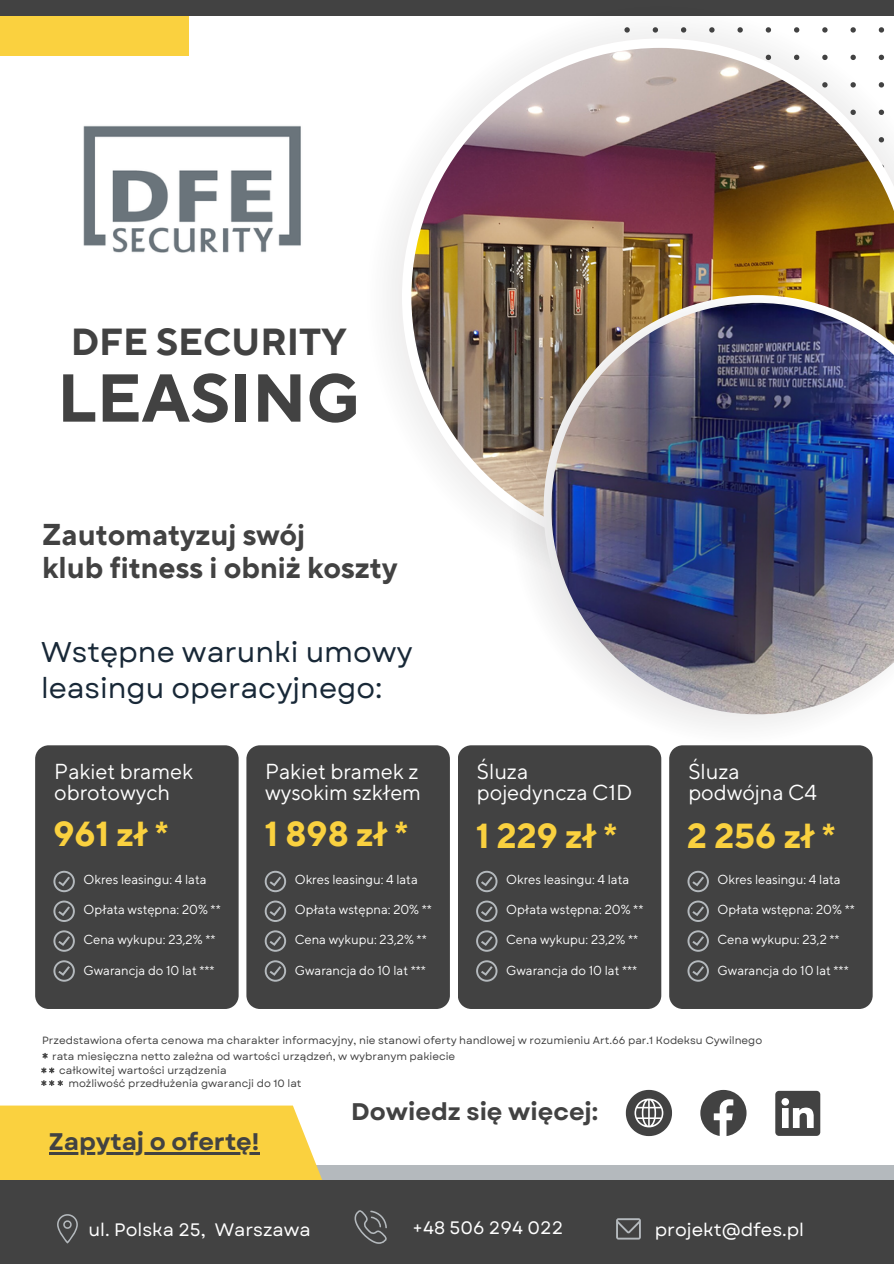
<style>
.page{position:relative;width:894px;height:1264px;background:#fff}
.page>*{position:absolute;margin:0;border:0;box-sizing:border-box;transform-origin:0 0}
.t1{font:700 67.5px "TT Norms Pro";color:#424242}
.t2{font:700 37.5px "TT Norms Pro";color:#424242}
.t3{font:700 34.65px "TT Norms Pro";color:#fad13f}
.t4{font:700 30px "TT Norms Pro";color:#424242}
.t5{font:28.5px/36px "Garet";color:#182837}
.t6{font:700 24px "Garet";color:#424242}
.t7{font:21.6px/21.5px "TT Norms Pro";color:#fff}
.t8{font:18px "Garet";color:#fff}
.t9{font:13.05px "TT Norms Pro";color:#fff}
.t10{font:10.5px "Garet";color:#424242}
</style>
<div class="page">
<div style="left:0;top:0;width:893px;height:16px;background:#424242"></div>
<svg style="left:624px;top:27px;width:259px;height:11px"></svg>
<svg style="left:402px;top:38px;width:491px;height:431px"></svg>
<img style="left:83px;top:125px;width:218px;height:128px">
<div style="left:303px;top:1165px;width:590px;height:98px;background:#b4b9bd"></div>
<div style="left:0;top:1105px;width:322px;height:74px;background:#fad13f"></div>
<div style="left:0;top:1179px;width:893px;height:84px;background:#424242"></div>
<svg style="left:42px;top:1053px;width:6px;height:5px"></svg>
<svg style="left:616px;top:1218px;width:24px;height:21px"></svg>
<svg style="left:354px;top:1210px;width:33px;height:33px"></svg>
<svg style="left:57px;top:1214px;width:21px;height:29px"></svg>
<div style="left:0;top:17px;width:189px;height:39px;background:#fad13f"></div>
<svg style="left:700px;top:1089px;width:46px;height:47px"></svg>
<svg style="left:775px;top:1090px;width:45px;height:45px"></svg>
<svg style="left:625px;top:1089px;width:46px;height:47px"></svg>
<svg style="left:41px;top:1067px;width:14px;height:6px"></svg>
<svg style="left:41px;top:1080px;width:22px;height:5px"></svg>
<img style="left:450px;top:237px;width:443px;height:566px">
<div style="left:35px;top:745px;width:203px;height:263px;background:#424242"></div>
<svg style="left:53px;top:870px;width:22px;height:22px"></svg>
<svg style="left:53px;top:900px;width:22px;height:22px"></svg>
<svg style="left:53px;top:930px;width:22px;height:21px"></svg>
<svg style="left:53px;top:960px;width:22px;height:21px"></svg>
<div style="left:246px;top:745px;width:204px;height:263px;background:#424242"></div>
<svg style="left:265px;top:870px;width:21px;height:22px"></svg>
<svg style="left:265px;top:900px;width:21px;height:22px"></svg>
<svg style="left:265px;top:930px;width:21px;height:21px"></svg>
<svg style="left:265px;top:960px;width:21px;height:21px"></svg>
<div style="left:457px;top:745px;width:204px;height:263px;background:#424242"></div>
<svg style="left:476px;top:870px;width:21px;height:22px"></svg>
<svg style="left:476px;top:900px;width:21px;height:22px"></svg>
<svg style="left:476px;top:930px;width:21px;height:21px"></svg>
<svg style="left:476px;top:960px;width:21px;height:21px"></svg>
<div style="left:669px;top:745px;width:203px;height:263px;background:#424242"></div>
<svg style="left:687px;top:870px;width:21px;height:22px"></svg>
<svg style="left:687px;top:900px;width:21px;height:22px"></svg>
<svg style="left:687px;top:930px;width:21px;height:21px"></svg>
<svg style="left:687px;top:960px;width:21px;height:21px"></svg>
<hr style="left:49px;top:1152px;width:210px;height:2px;background:#424242">
<p class="t2" style="left:71px;top:319px;width:277px">DFE SECURITY</p>
<p class="t1" style="left:57px;top:357px;width:304px">LEASING</p>
<p class="t4" style="left:42px;top:516px;width:264px">Zautomatyzuj swój</p>
<p class="t4" style="left:42px;top:549px;width:356px">klub fitness i obniż koszty</p>
<p class="t5" style="left:41px;top:634px;width:373px">Wstępne warunki umowy leasingu operacyjnego:</p>
<p class="t7" style="left:54px;top:761px;width:140px">Pakiet bramek obrotowych</p>
<p class="t3" style="left:53px;top:813px;width:117px">961 zł *</p>
<p class="t9" style="left:83px;top:871px;width:124px">Okres leasingu: 4 lata</p>
<p class="t9" style="left:83px;top:901px;width:139px">Opłata wstępna: 20% **</p>
<p class="t9" style="left:83px;top:931px;width:133px">Cena wykupu: 23,2% **</p>
<p class="t9" style="left:83px;top:962px;width:133px">Gwarancja do 10 lat ***</p>
<p class="t7" style="left:265px;top:761px;width:157px">Pakiet bramek z wysokim szkłem</p>
<p class="t3" style="left:265px;top:813px;width:145px">1898zł*</p>
<p class="t9" style="left:295px;top:871px;width:124px">Okres leasingu: 4 lata</p>
<p class="t9" style="left:295px;top:901px;width:139px">Opłata wstępna: 20% **</p>
<p class="t9" style="left:295px;top:931px;width:133px">Cena wykupu: 23,2% **</p>
<p class="t9" style="left:295px;top:962px;width:133px">Gwarancja do 10 lat ***</p>
<p class="t7" style="left:477px;top:761px;width:157px">Śluza pojedyncza C1D</p>
<p class="t3" style="left:476px;top:814px;width:143px">1229zł*</p>
<p class="t9" style="left:506px;top:871px;width:124px">Okres leasingu: 4 lata</p>
<p class="t9" style="left:506px;top:901px;width:139px">Opłata wstępna: 20% **</p>
<p class="t9" style="left:506px;top:931px;width:133px">Cena wykupu: 23,2% **</p>
<p class="t9" style="left:506px;top:962px;width:133px">Gwarancja do 10 lat ***</p>
<p class="t7" style="left:688px;top:761px;width:130px">Śluza podwójna C4</p>
<p class="t3" style="left:687px;top:814px;width:150px">2256zł*</p>
<p class="t9" style="left:717px;top:871px;width:124px">Okres leasingu: 4 lata</p>
<p class="t9" style="left:717px;top:901px;width:139px">Opłata wstępna: 20% **</p>
<p class="t9" style="left:717px;top:931px;width:124px">Cena wykupu: 23,2 **</p>
<p class="t9" style="left:717px;top:962px;width:133px">Gwarancja do 10 lat ***</p>
<p class="t10" style="left:42px;top:1032px;width:721px">Przedstawiona oferta cenowa ma charakter informacyjny, nie stanowi oferty handlowej w rozumieniu Art.66 par.1 Kodeksu Cywilnego</p>
<p class="t10" style="left:68px;top:1075px;width:234px">możliwość przedłużenia gwarancji do 10 lat</p>
<p class="t10" style="left:52px;top:1049px;width:404px">rata miesięczna netto zależna od wartości urządzeń, w wybranym pakiecie</p>
<p class="t10" style="left:59px;top:1062px;width:169px">całkowitej wartości urządzenia</p>
<p class="t6" style="left:49px;top:1124px;width:212px">Zapytaj o ofertę!</p>
<p class="t6" style="left:351px;top:1094px;width:248px">Dowiedz się więcej:</p>
<p class="t8" style="left:88px;top:1216px;width:223px">ul. Polska 25, Warszawa</p>
<p class="t8" style="left:412px;top:1214px;width:152px">+48 506 294 022</p>
<p class="t8" style="left:654px;top:1216px;width:151px">projekt@dfes.pl</p>
</div>
